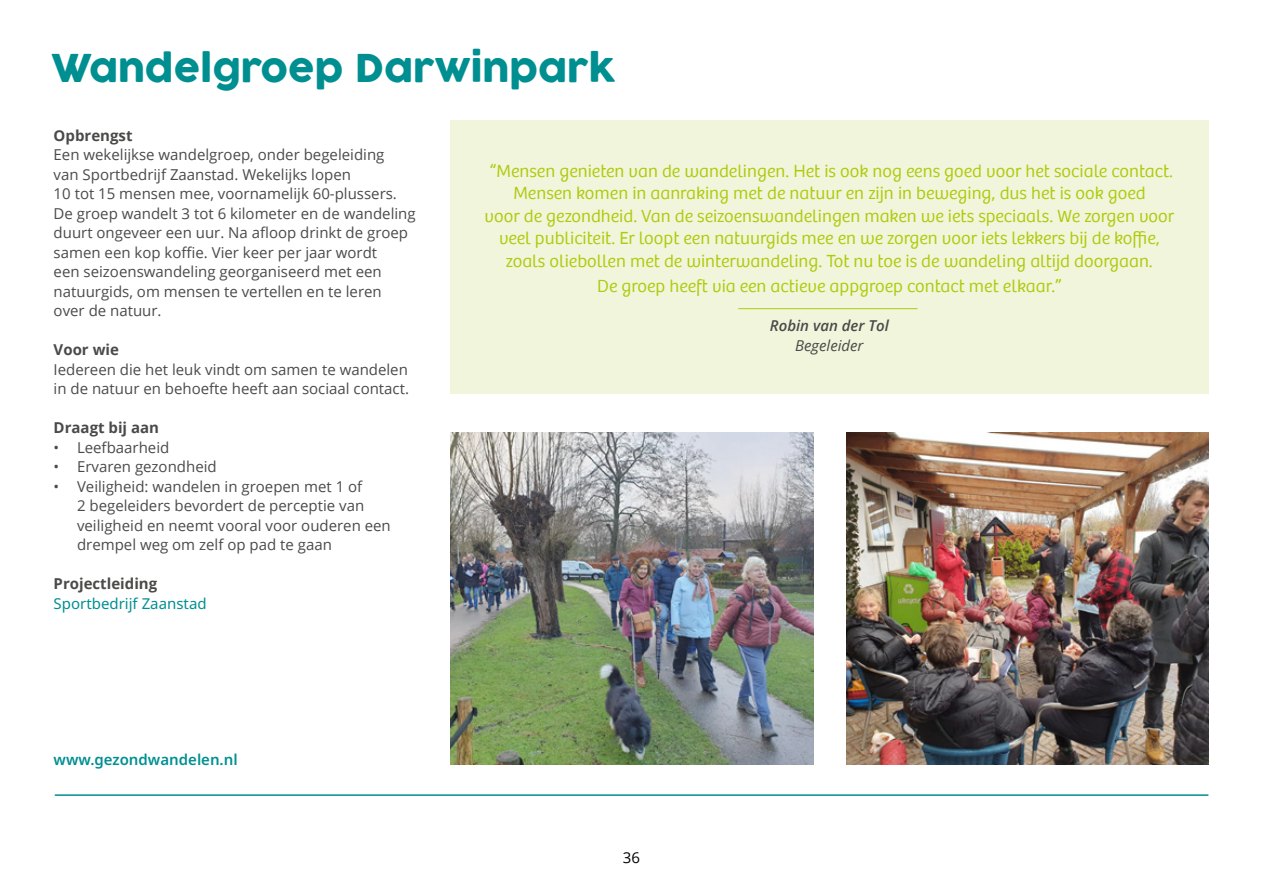
<style>
.page{position:relative;width:1263px;height:893px;background:#fff}
.page>*{position:absolute;margin:0;border:0;box-sizing:border-box;transform-origin:0 0}
.t1{font:37.5px "COCOGOOSE";color:#008f91}
.t2{font:300 18px/22.5px "Bree";color:#afca0b;text-align:center}
.t3{font:15px/19.5px "Open Sans";color:#4a4a49}
.t4{font:700 15px "Open Sans";color:#4a4a49}
.t5{font:600 15px "Noto Sans";color:#008f91}
.t6{font:15px "Noto Sans";color:#008f91}
.t7{font:italic 600 15px "Open Sans";color:#4a4a49}
.t8{font:italic 15px "Open Sans";color:#4a4a49}
.t9{font:15px "Open Sans";color:#000}
</style>
<div class="page">
<div style="left:450px;top:121px;width:758px;height:273px;background:#f1f5db"></div>
<hr style="left:739px;top:308px;width:178px;height:1px;background:#afca0b">
<hr style="left:55px;top:794px;width:1153px;height:2px;background:#008f91">
<img style="left:847px;top:433px;width:362px;height:331px">
<img style="left:450px;top:433px;width:363px;height:331px">
<h1 class="t1" style="left:51px;top:40px;width:565px">Wandelgroep Darwinpark</h1>
<p class="t4" style="left:54px;top:125px;width:80px">Opbrengst</p>
<p class="t3" style="left:54px;top:145px;width:363px">Een wekelijkse wandelgroep, onder begeleiding<br>van Sportbedrijf Zaanstad. Wekelijks lopen<br>10 tot 15 mensen mee, voornamelijk 60-plussers.<br>De groep wandelt 3 tot 6 kilometer en de wandeling duurt ongeveer een uur. Na afloop drinkt de groep samen een kop koffie. Vier keer per jaar wordt<br>een seizoenswandeling georganiseerd met een natuurgids, om mensen te vertellen en te leren over de natuur.</p>
<p class="t4" style="left:54px;top:339px;width:67px">Voor wie</p>
<p class="t3" style="left:54px;top:359px;width:357px">Iedereen die het leuk vindt om samen te wandelen in de natuur en behoefte heeft aan sociaal contact.</p>
<p class="t4" style="left:54px;top:417px;width:107px">Draagt bij aan</p>
<p class="t3" style="left:54px;top:437px;width:117px">• Leefbaarheid</p>
<p class="t3" style="left:54px;top:457px;width:165px">• Ervaren gezondheid</p>
<p class="t3" style="left:77px;top:476px;width:315px;text-indent:-23px">• Veiligheid: wandelen in groepen met 1 of<br>2 begeleiders bevordert de perceptie van veiligheid en neemt vooral voor ouderen een drempel weg om zelf op pad te gaan</p>
<p class="t4" style="left:54px;top:573px;width:105px">Projectleiding</p>
<p class="t6" style="left:54px;top:593px;width:154px">Sportbedrijf Zaanstad</p>
<p class="t2" style="left:484px;top:160px;width:691px">“Mensen genieten van de wandelingen. Het is ook nog eens goed voor het sociale contact.<br>Mensen komen in aanraking met de natuur en zijn in beweging, dus het is ook goed<br>voor de gezondheid. Van de seizoenswandelingen maken we iets speciaals. We zorgen voor veel publiciteit. Er loopt een natuurgids mee en we zorgen voor iets lekkers bij de koffie, zoals oliebollen met de winterwandeling. Tot nu toe is de wandeling altijd doorgaan.</p>
<p class="t2" style="left:597px;top:275px;width:466px">De groep heeft via een actieve appgroep contact met elkaar.”</p>
<p class="t7" style="left:770px;top:316px;width:120px">Robin van der Tol</p>
<p class="t8" style="left:795px;top:335px;width:70px">Begeleider</p>
<p class="t5" style="left:54px;top:749px;width:186px">www.gezondwandelen.nl</p>
<p class="t9" style="left:623px;top:847px;width:19px">36</p>
</div>
